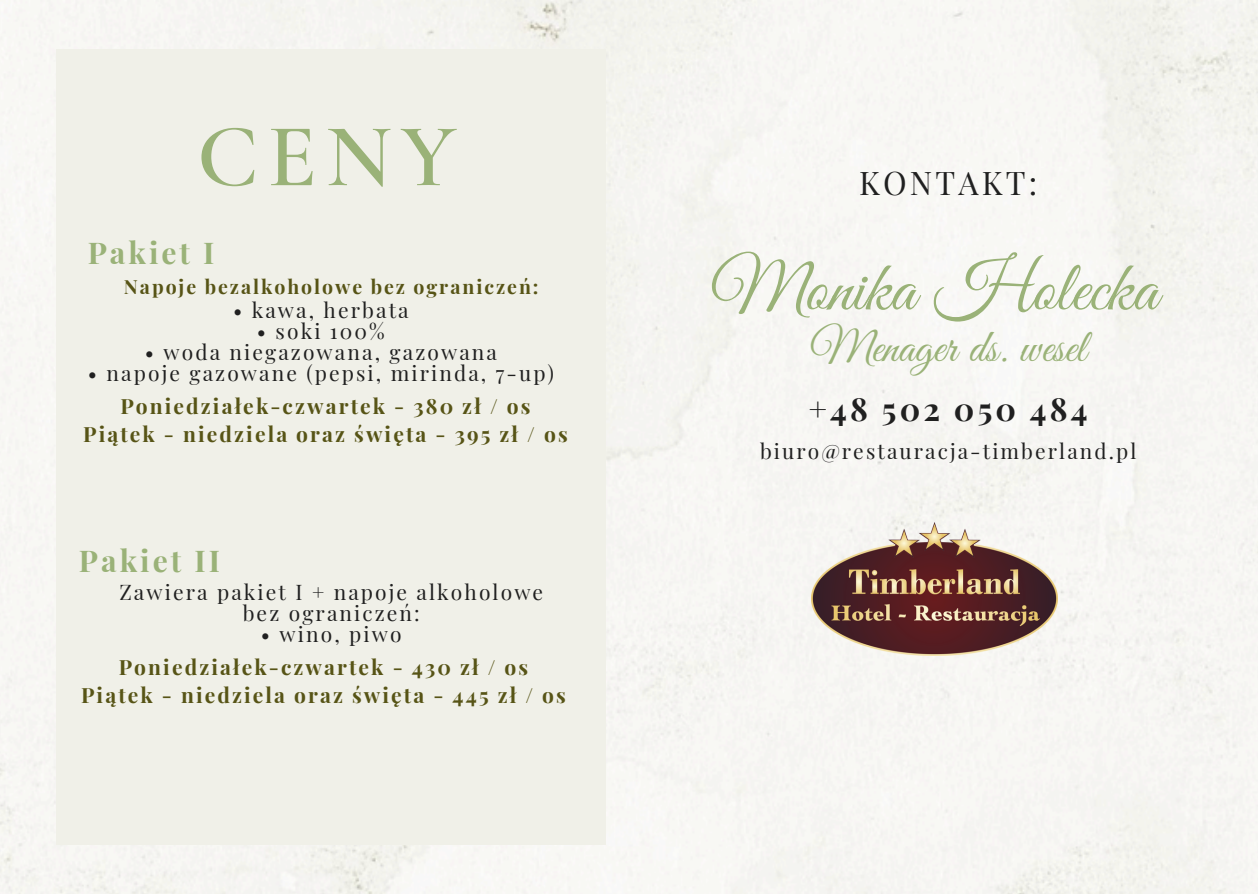
<style>
.page{position:relative;width:1258px;height:894px;background:#fff}
.page>*{position:absolute;margin:0;border:0;box-sizing:border-box;transform-origin:0 0}
.t1{font:600 90px "Cormorant Garamond";color:#9ab278}
.t2{font:71.1px "Great Vibes";color:#9ab278}
.t3{font:46.5px "Great Vibes";color:#9ab278}
.t4{font:700 31.8px "Playfair Display";letter-spacing:.1em;color:#202020}
.t5{font:31.8px "Playfair Display";letter-spacing:.1em;color:#202020}
.t6{font:700 30px "Playfair Display";letter-spacing:.1em;color:#9ab278}
.t7{font:21px/21px "Playfair Display";letter-spacing:.1em;color:#202020;text-align:center}
.t8{font:700 21px "Playfair Display";letter-spacing:.1em;color:#575416}
.t9{font:700 19.5px "Playfair Display";letter-spacing:.1em;color:#575416}
</style>
<div class="page">
<div style="left:56px;top:50px;width:550px;height:793px;background:#f0f0e8"></div>
<img style="left:812px;top:522px;width:245px;height:133px">
<p class="t1" style="left:197px;top:102px;width:261px">CENY</p>
<h6 class="t6" style="left:88px;top:231px;width:128px">Pakiet I</h6>
<p class="t9" style="left:124px;top:273px;width:416px">Napoje bezalkoholowe bez ograniczeń:</p>
<p class="t7" style="left:233px;top:299px;width:177px">• kawa, herbata</p>
<p class="t7" style="left:257px;top:320px;width:129px">• soki 100%</p>
<p class="t7" style="left:145px;top:341px;width:354px">• woda niegazowana, gazowana</p>
<p class="t7" style="left:88px;top:362px;width:467px">• napoje gazowane (pepsi, mirinda, 7-up)</p>
<h1 class="t8" style="left:120px;top:391px;width:412px">Poniedziałek-czwartek - 380 zł / os</h1>
<h6 class="t8" style="left:83px;top:419px;width:486px">Piątek - niedziela oraz święta - 395 zł / os</h6>
<p class="t6" style="left:79px;top:539px;width:142px">Pakiet II</p>
<p class="t7" style="left:119px;top:580px;width:425px">Zawiera pakiet I + napoje alkoholowe bez ograniczeń:</p>
<h5 class="t7" style="left:261px;top:622px;width:142px">• wino, piwo</h5>
<p class="t8" style="left:119px;top:652px;width:411px">Poniedziałek-czwartek - 430 zł / os</p>
<p class="t8" style="left:81px;top:680px;width:486px">Piątek - niedziela oraz święta - 445 zł / os</p>
<p class="t5" style="left:859px;top:160px;width:180px">KONTAKT:</p>
<h3 class="t2" style="left:710px;top:249px;width:449px">Monika Holecka</h3>
<h4 class="t3" style="left:810px;top:321px;width:278px">Menager ds. wesel</h4>
<p class="t4" style="left:809px;top:386px;width:281px">+48 502 050 484</p>
<p class="t7" style="left:760px;top:439px;width:378px">biuro@restauracja-timberland.pl</p>
</div>
